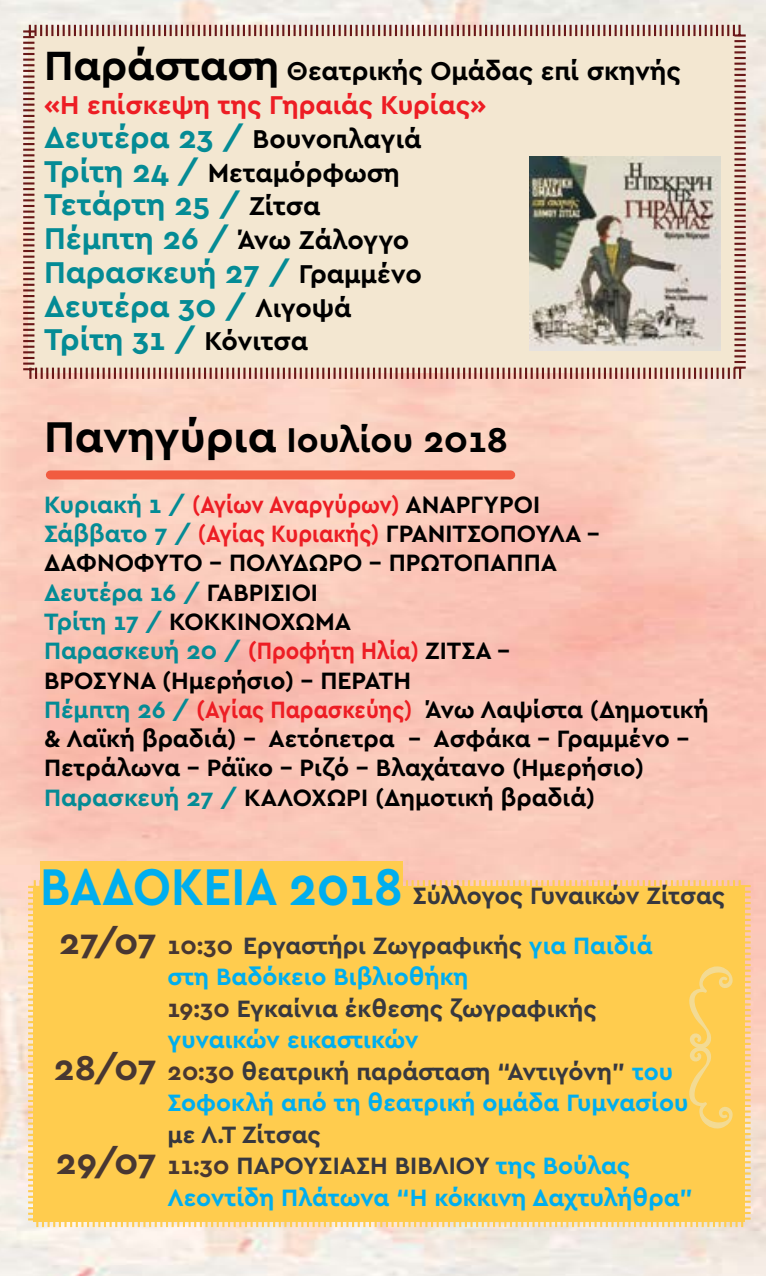
<style>
.page{position:relative;width:766px;height:1276px;background:#fff}
.page>*{position:absolute;margin:0;border:0;box-sizing:border-box;transform-origin:0 0}
.t1{font:700 54px "Cera GR";color:#00aeef;scale:.9 1}
.t2{font:700 36px "Cera GR";color:#000}
.t3{font:700 36px "Cera GR";letter-spacing:-.015em;color:#483732}
.t4{font:700 31.5px/33.8px "Cera GR";color:#048b95}
.t5{font:700 27px/33.8px "Cera GR";color:#000}
.t6{font:700 24.75px/29.2px "Cera GR";color:#000}
.t7{font:700 24.75px/31.5px "Cera GR";color:#00aeef}
.t8{font:700 24.75px "Cera GR";letter-spacing:-.01em;color:#37383f}
.s1{font-size:42.75px}
.s2{color:#ed1d24}
.s3{font-size:31.5px;color:#048b95}
.s4{font-size:27px;color:#000}
.s5{font-size:45px}
.s6{color:#048b95}
.s7{color:#483732}
.s8{color:#37383f}
</style>
<div class="page">
<img style="left:0;top:0;width:765px;height:1276px">
<svg style="left:21px;top:23px;width:726px;height:358px;background:#eddec9"></svg>
<div style="left:50px;top:470px;width:460px;height:9px;background:#f15b40"></div>
<div style="left:26px;top:878px;width:726px;height:351px;background:#ffcc4e"></div>
<div style="left:40px;top:862px;width:362px;height:43px;background:#ffcc4e"></div>
<svg style="left:685px;top:966px;width:49px;height:165px;background:#fcce5a"></svg>
<img style="left:529px;top:157px;width:191px;height:193px">
<p class="t5" style="left:44px;top:55px;width:638px"><span class="s1">Παράσταση</span> Θεατρικής Ομάδας επί σκηνής <span class="s2">«Η επίσκεψη της Γηραιάς Κυρίας»<br></span><span class="s3">Δευτέρα 23 /</span> Βουνοπλαγιά<br><span class="s3">Τρίτη 24 /</span> Μεταμόρφωση</p>
<p class="t4" style="left:44px;top:188px;width:278px">Τετάρτη 25 / <span class="s4">Ζίτσα</span></p>
<p class="t5" style="left:44px;top:223px;width:367px"><span class="s3">Πέμπτη 26 /</span> Άνω Ζάλογγο</p>
<p class="t4" style="left:44px;top:256px;width:379px">Παρασκευή 27 / <span class="s4">Γραμμένο<br></span>Δευτέρα 30 / <span class="s4">Λιγοψά<br></span>Τρίτη 31 / <span class="s4">Κόνιτσα</span></p>
<h2 class="t2" style="left:44px;top:420px;width:465px"><span class="s5">Πανηγύρια</span> Ιουλίου 2018</h2>
<p class="t6" style="left:44px;top:490px;width:666px"><span class="s6">Κυριακή 1 /</span> <span class="s2">(Αγίων Αναργύρων)</span> ΑΝΑΡΓΥΡΟΙ<br><span class="s6">Σάββατο 7 /</span> <span class="s2">(Αγίας Κυριακής)</span> ΓΡΑΝΙΤΣΟΠΟΥΛΑ - ΔΑΦΝΟΦΥΤΟ - ΠΟΛΥΔΩΡΟ - ΠΡΩΤΟΠΑΠΠΑ<br><span class="s6">Δευτέρα 16 /</span> ΓΑΒΡΙΣΙΟΙ<br><span class="s6">Τρίτη 17 /</span> ΚΟΚΚΙΝΟΧΩΜΑ<br><span class="s6">Παρασκευή 20 /</span> <span class="s2">(Προφήτη Ηλία)</span> ΖΙΤΣΑ -<br>ΒΡΟΣΥΝΑ (Ημερήσιο) - ΠΕΡΑΤΗ<br><span class="s6">Πέμπτη 26 /</span> <span class="s2">(Αγίας Παρασκεύης)</span> Άνω Λαψίστα (Δημοτική &amp; Λαϊκή βραδιά) - Αετόπετρα - Ασφάκα - Γραμμένο - Πετράλωνα - Ράϊκο - Ριζό - Bλαχάτανο (Ημερήσιο)<br><span class="s6">Παρασκευή 27 /</span> ΚΑΛΟΧΩΡΙ (Δημοτική βραδιά)</p>
<h1 class="t1" style="left:40px;top:856px;width:404px">ΒΑΔΟΚΕΙΑ 2018</h1>
<h2 class="t3" style="left:59px;top:921px;width:98px">27/07</h2>
<p class="t8" style="left:413px;top:882px;width:313px">Σύλλογος Γυναικών Ζίτσας</p>
<p class="t7" style="left:167px;top:929px;width:522px"><span class="s7">10:30</span> <span class="s8">Εργαστήρι Ζωγραφικής</span> για Παιδιά στη Βαδόκειο Βιβλιοθήκη<br><span class="s7">19:30</span> <span class="s8">Εγκαίνια έκθεσης ζωγραφικής </span>γυναικών εικαστικών<br><span class="s7">20:30</span> <span class="s8">θεατρική παράσταση “Αντιγόνη”</span> του Σοφοκλή από τη θεατρική ομάδα Γυμνασίου</p>
<p class="t7" style="left:167px;top:1119px;width:526px"><span class="s8">με Λ.Τ Ζίτσας<br></span><span class="s7">11:30</span> <span class="s8">ΠΑΡΟΥΣΙΑΣΗ ΒΙΒΛΙΟΥ</span> της Βούλας<br>Λεοντίδη Πλάτωνα “Η κόκκινη Δαχτυλήθρα”</p>
<h2 class="t3" style="left:54px;top:1047px;width:104px">28/07</h2>
<h2 class="t3" style="left:56px;top:1141px;width:102px">29/07</h2>
</div>
